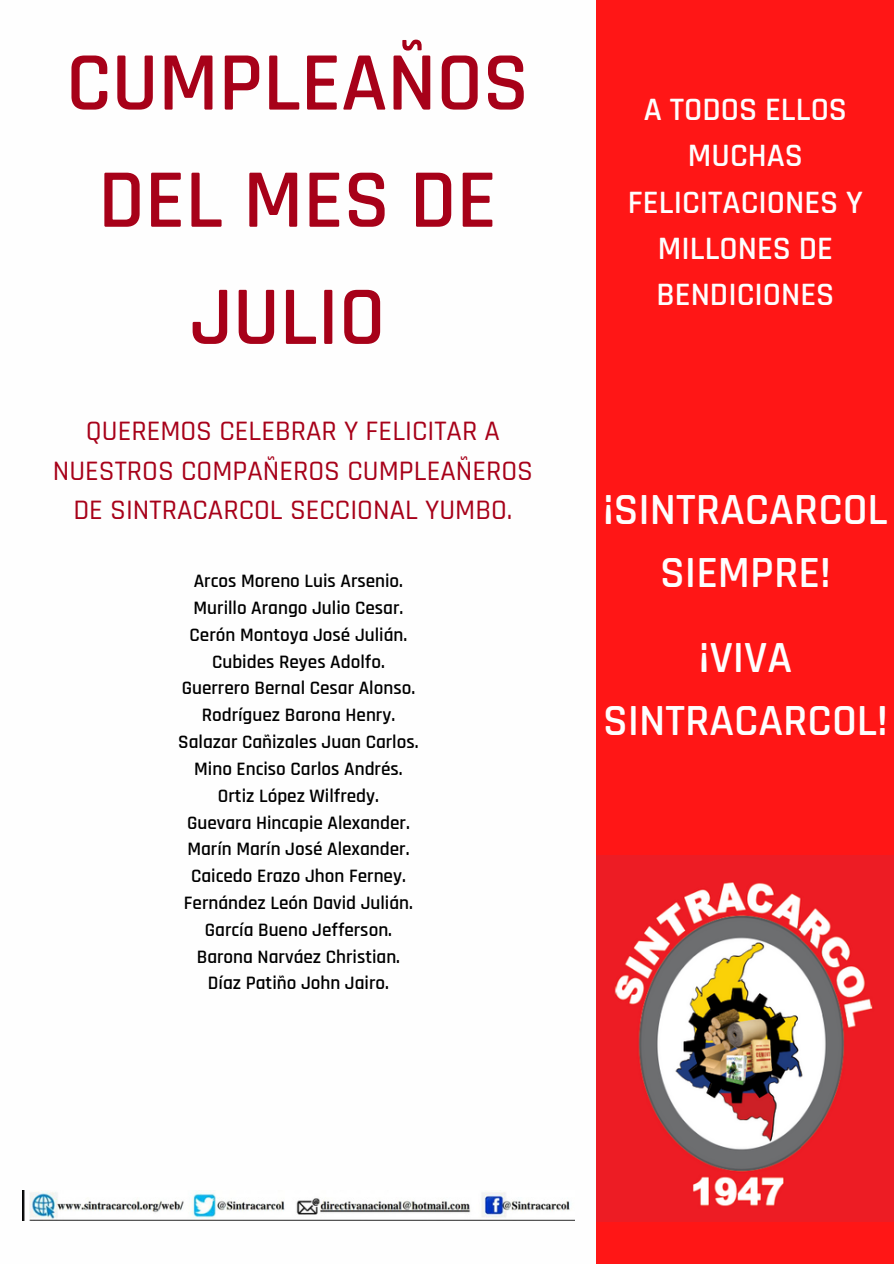
<style>
.page{position:relative;width:894px;height:1264px;background:#fff}
.page>*{position:absolute;margin:0;border:0;box-sizing:border-box;transform-origin:0 0}
.t1{font:600 84px/117.1px "Rajdhani";color:#a70119;text-align:center}
.t2{font:600 45px/63px "Rajdhani";color:#fefefe;text-align:center}
.t3{font:600 33px/46.2px "Rajdhani";color:#fefefe;text-align:center}
.t4{font:500 28.5px/39.5px "Rajdhani";color:#a70119;text-align:center}
.t5{font:600 19.2px "Rajdhani";color:#000}
</style>
<div class="page">
<div style="left:596px;top:0;width:297px;height:1263px;background:#ff1616"></div>
<img style="left:22px;top:1190px;width:552px;height:30px">
<img style="left:596px;top:855px;width:297px;height:366px">
<p class="t1" style="left:66px;top:26px;width:464px">CUMPLEAÑOS<br>DEL MES DE<br>JULIO</p>
<p class="t4" style="left:53px;top:412px;width:481px">QUEREMOS CELEBRAR Y FELICITAR A<br>NUESTROS COMPAÑEROS CUMPLEAÑEROS<br>DE SINTRACARCOL SECCIONAL YUMBO.</p>
<p class="t5" style="left:194px;top:569px;width:211px">Arcos Moreno Luis Arsenio.</p>
<p class="t5" style="left:193px;top:596px;width:211px">Murillo Arango Julio Cesar.</p>
<p class="t5" style="left:189px;top:623px;width:219px">Cerón Montoya José Julián.</p>
<p class="t5" style="left:212px;top:649px;width:174px">Cubides Reyes Adolfo.</p>
<p class="t5" style="left:182px;top:676px;width:235px">Guerrero Bernal Cesar Alonso.</p>
<p class="t5" style="left:202px;top:703px;width:195px">Rodríguez Barona Henry.</p>
<p class="t5" style="left:178px;top:730px;width:242px">Salazar Cañizales Juan Carlos.</p>
<p class="t5" style="left:194px;top:757px;width:210px">Mino Enciso Carlos Andrés.</p>
<p class="t5" style="left:218px;top:783px;width:162px">Ortiz López Wilfredy.</p>
<p class="t5" style="left:187px;top:810px;width:224px">Guevara Hincapie Alexander.</p>
<p class="t5" style="left:187px;top:837px;width:223px">Marín Marín José Alexander.</p>
<p class="t5" style="left:191px;top:864px;width:216px">Caicedo Erazo Jhon Ferney.</p>
<p class="t5" style="left:184px;top:891px;width:230px">Fernández León David Julián.</p>
<p class="t5" style="left:205px;top:917px;width:189px">García Bueno Jefferson.</p>
<p class="t5" style="left:197px;top:944px;width:205px">Barona Narváez Christian.</p>
<p class="t5" style="left:208px;top:971px;width:182px">Díaz Patiño John Jairo.</p>
<p class="t3" style="left:627px;top:88px;width:236px">A TODOS ELLOS<br>MUCHAS<br>FELICITACIONES Y<br>MILLONES DE<br>BENDICIONES</p>
<p class="t2" style="left:603px;top:479px;width:286px">¡SINTRACARCOL<br>SIEMPRE!</p>
<p class="t2" style="left:603px;top:627px;width:286px">¡VIVA<br>SINTRACARCOL!</p>
</div>
